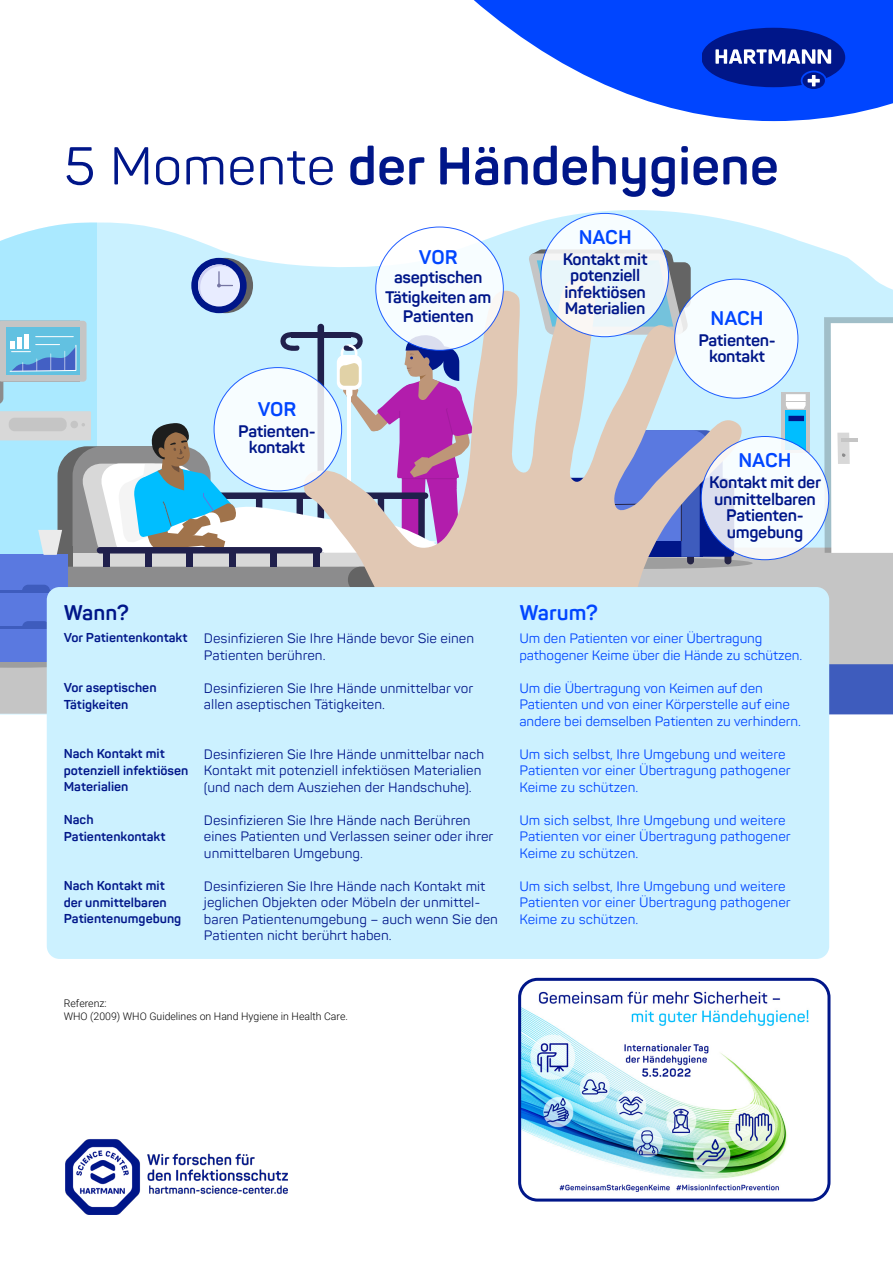
<style>
.page{position:relative;width:893px;height:1263px;background:#fff}
.page>*{position:absolute;margin:0;border:0;box-sizing:border-box;transform-origin:0 0}
.t1{font:700 52.5px "Panton";color:#001689}
.t2{font:700 21px "Panton";color:#0045ff}
.t3{font:700 21px "Panton";color:#001689}
.t4{font:700 19.5px "Panton";color:#0045ff}
.t5{font:700 16.5px/16.5px "Panton";letter-spacing:-.02em;color:#001689;text-align:center}
.t6{font:13.5px/16.5px "Panton";color:#001689}
.t7{font:13.5px/16.5px "Panton";letter-spacing:-.005em;color:#0045ff}
.Finger{font:700 12.75px/16.5px "Panton";color:#001689}
.Einstieg{font:300 10.5px "Roboto";color:#000}
.s1{font-weight:400}
</style>
<div class="page">
<svg style="left:97px;top:210px;width:796px;height:338px"></svg>
<svg style="left:0;top:222px;width:97px;height:493px;background:#afeafe"></svg>
<div style="left:0;top:548px;width:893px;height:166px;background:#c5c5c5"></div>
<svg style="left:0;top:662px;width:47px;height:6px"></svg>
<svg style="left:528px;top:249px;width:160px;height:29px"></svg>
<svg style="left:829px;top:645px;width:64px;height:70px;background:#657abf"></svg>
<div style="left:198px;top:258px;width:55px;height:55px;background:#646464;border-radius:50%"></div>
<div style="left:191px;top:258px;width:56px;height:55px;background:#001689;border-radius:50%"></div>
<div style="left:198px;top:264px;width:42px;height:42px;background:#e8ecff;border-radius:50%"></div>
<svg style="left:198px;top:264px;width:35px;height:39px"></svg>
<div style="left:0;top:555px;width:68px;height:107px;background:#5a79e0"></div>
<hr style="left:0;top:626px;width:68px;height:3px;background:#3e5cbd">
<svg style="left:0;top:321px;width:304px;height:306px;background:#a2c3d6"></svg>
<div style="left:782px;top:392px;width:28px;height:61px;background:#c5c5c5"></div>
<div style="left:786px;top:410px;width:20px;height:39px;background:#00beff"></div>
<div style="left:789px;top:416px;width:14px;height:5px;background:#001689"></div>
<svg style="left:786px;top:394px;width:20px;height:15px"></svg>
<svg style="left:824px;top:317px;width:69px;height:236px"></svg>
<hr style="left:841px;top:439px;width:17px;height:3px;background:#c5c5c5">
<svg style="left:474px;top:0;width:419px;height:121px;fill:#0045ff"></svg>
<svg style="left:802px;top:72px;width:23px;height:17px"></svg>
<svg style="left:702px;top:28px;width:143px;height:59px;background:#1d3aad"></svg>
<svg style="left:304px;top:278px;width:438px;height:309px;background:#c4bbc7"></svg>
<div style="left:47px;top:587px;width:782px;height:372px;background:#ccf1ff;border-radius:13px"></div>
<svg style="left:701px;top:436px;width:128px;height:124px"></svg>
<div style="left:675px;top:279px;width:123px;height:119px;background:#f7fdff;border-radius:50%"></div>
<svg style="left:214px;top:368px;width:128px;height:123px"></svg>
<svg style="left:541px;top:213px;width:127px;height:124px;fill:#ebf6fa"></svg>
<div style="left:376px;top:227px;width:127px;height:123px;background:#f7fdff;border-radius:50%"></div>
<img style="left:66px;top:1139px;width:222px;height:75px">
<img style="left:522px;top:979px;width:307px;height:221px">
<div style="left:518px;top:978px;width:312px;height:223px;border:3px solid #001689;border-radius:18px"></div>
<p class="t1" style="left:64px;top:133px;width:716px"><span class="s1">5 Momente</span> der Händehygiene</p>
<p class="t4" style="left:258px;top:397px;width:40px">VOR</p>
<p class="t5" style="left:238px;top:422px;width:79px">Patienten&shy;kontakt</p>
<p class="t4" style="left:419px;top:244px;width:40px">VOR</p>
<p class="t5" style="left:394px;top:269px;width:90px">aseptischen</p>
<p class="t5" style="left:385px;top:288px;width:108px">Tätigkeiten am</p>
<p class="t5" style="left:403px;top:308px;width:72px">Patienten</p>
<p class="t4" style="left:579px;top:225px;width:55px">NACH</p>
<p class="t5" style="left:563px;top:251px;width:86px">Kontakt mit</p>
<p class="t5" style="left:570px;top:267px;width:71px">potenziell</p>
<p class="t5" style="left:565px;top:284px;width:83px">infektiösen</p>
<p class="t5" style="left:565px;top:300px;width:82px">Materialien</p>
<p class="t4" style="left:711px;top:306px;width:55px">NACH</p>
<p class="t5" style="left:698px;top:332px;width:79px">Patienten&shy;kontakt</p>
<p class="t4" style="left:738px;top:448px;width:55px">NACH</p>
<p class="t5" style="left:709px;top:474px;width:113px">Kontakt mit der</p>
<p class="t5" style="left:714px;top:490px;width:103px">unmittelbaren</p>
<p class="t5" style="left:726px;top:507px;width:79px;text-align:left">Patienten&shy;umgebung</p>
<p class="t3" style="left:64px;top:599px;width:67px">Wann?</p>
<p class="t2" style="left:519px;top:599px;width:80px">Warum?</p>
<p class="Finger" style="left:64px;top:630px;width:125px">Vor Patientenkontakt</p>
<p class="Finger" style="left:64px;top:679px;width:94px">Vor aseptischen</p>
<p class="Finger" style="left:64px;top:696px;width:66px">Tätigkeiten</p>
<p class="Finger" style="left:64px;top:745px;width:103px">Nach Kontakt mit</p>
<p class="Finger" style="left:64px;top:762px;width:126px">potenziell infektiösen<br>Materialien</p>
<p class="Finger" style="left:64px;top:811px;width:31px">Nach</p>
<p class="Finger" style="left:64px;top:828px;width:103px">Patientenkontakt</p>
<p class="Finger" style="left:64px;top:877px;width:103px">Nach Kontakt mit</p>
<p class="Finger" style="left:64px;top:894px;width:105px">der unmittelbaren</p>
<p class="Finger" style="left:64px;top:910px;width:119px">Patientenumgebung</p>
<p class="t7" style="left:519px;top:630px;width:284px">Um den Patienten vor einer Übertragung pathogener Keime über die Hände zu schützen.</p>
<p class="t7" style="left:519px;top:680px;width:283px">Um die Übertragung von Keimen auf den<br>Patienten und von einer Körperstelle auf eine andere bei demselben Patienten zu verhindern.</p>
<p class="t7" style="left:519px;top:746px;width:273px">Um sich selbst, Ihre Umgebung und weitere<br>Patienten vor einer Übertragung pathogener<br>Keime zu schützen.</p>
<p class="t7" style="left:519px;top:812px;width:273px">Um sich selbst, Ihre Umgebung und weitere<br>Patienten vor einer Übertragung pathogener<br>Keime zu schützen.</p>
<p class="t7" style="left:519px;top:878px;width:273px">Um sich selbst, Ihre Umgebung und weitere<br>Patienten vor einer Übertragung pathogener<br>Keime zu schützen.</p>
<p class="t6" style="left:204px;top:630px;width:272px">Desinfizieren Sie Ihre Hände bevor Sie einen</p>
<p class="t6" style="left:204px;top:647px;width:123px">Patienten berühren.</p>
<p class="t6" style="left:204px;top:680px;width:271px">Desinfizieren Sie Ihre Hände unmittelbar vor allen aseptischen Tätigkeiten.</p>
<p class="t6" style="left:204px;top:746px;width:282px">Desinfizieren Sie Ihre Hände unmittelbar nach<br>Kontakt mit potenziell infektiösen Materialien</p>
<p class="t6" style="left:204px;top:779px;width:269px">(und nach dem Ausziehen der Handschuhe).</p>
<p class="t6" style="left:204px;top:812px;width:291px">Desinfizieren Sie Ihre Hände nach Berühren eines Patienten und Verlassen seiner oder ihrer unmittelbaren Umgebung.</p>
<p class="t6" style="left:204px;top:878px;width:295px">Desinfizieren Sie Ihre Hände nach Kontakt mit jeglichen Objekten oder Möbeln der unmittel&shy;baren Patientenumgebung – auch wenn Sie den Patienten nicht berührt haben.</p>
<p class="Einstieg" style="left:64px;top:996px;width:45px">Referenz:</p>
<p class="Einstieg" style="left:64px;top:1009px;width:286px">WHO (2009) WHO Guidelines on Hand Hygiene in Health Care.</p>
</div>
